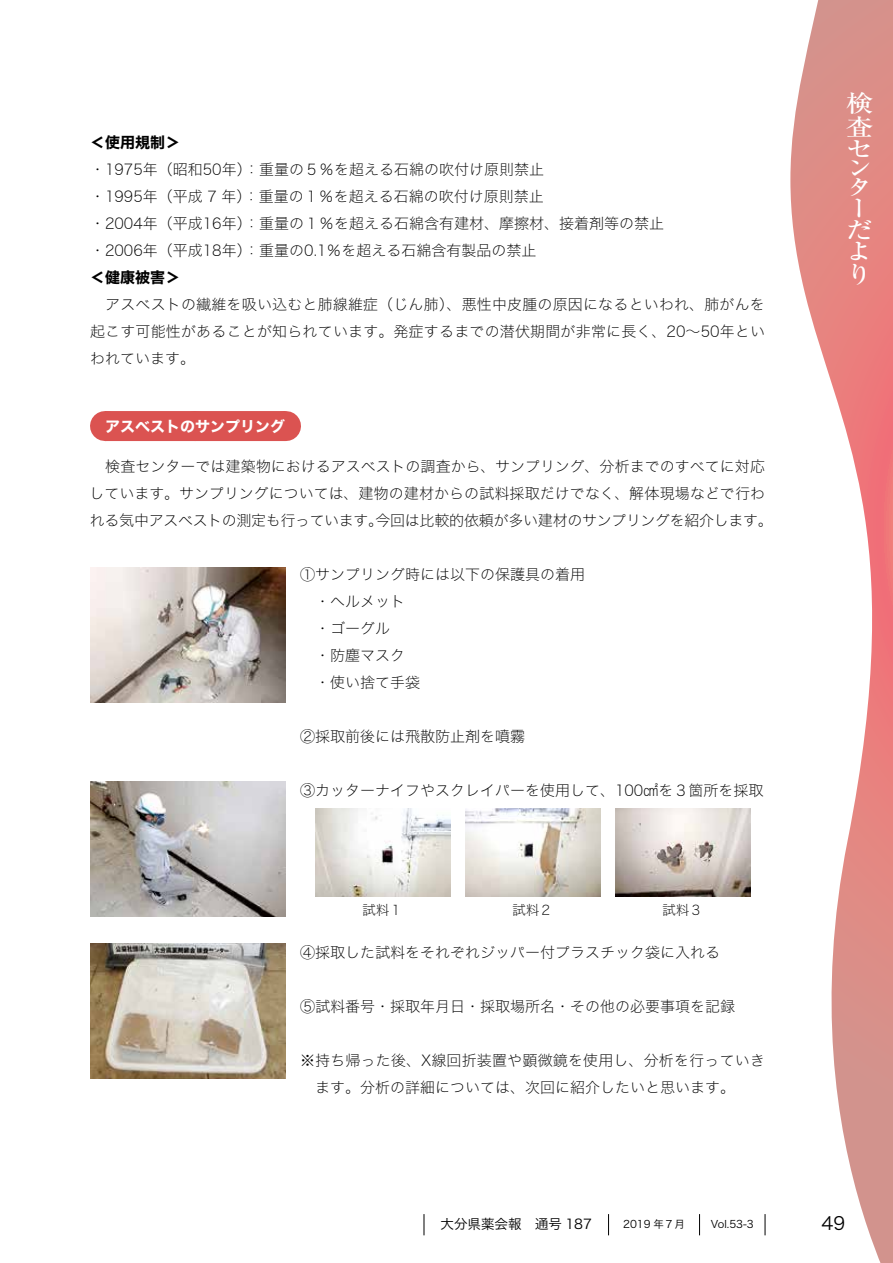
<style>
.page{position:relative;width:893px;height:1263px;background:#fff}
.page>*{position:absolute;margin:0;border:0;box-sizing:border-box;transform-origin:0 0}
.t1{font:500 23.55px/21.3px "Ryumin Pr 6 N";color:#fff;text-align:justify;scale:1.15 1}
.t2{font:18px "Hira Kaku Std N W3";color:#000}
.t3{font:15px/27px "Hira Kaku Std N W1";color:#000}
.t4{font:15px "Hira Kaku Std N W7";color:#000}
.t5{font:15px "Hira Kaku Std N W7";color:#fff}
.t6{font:13.5px "Hira Kaku Std N W3";color:#000}
.t7{font:13.5px "Hira Kaku Std N W1";color:#000}
.t8{font:10.5px "Hira Kaku Std N W3";color:#000}
</style>
<div class="page">
<svg style="left:790px;top:0;width:103px;height:1263px"></svg>
<div style="left:105px;top:411px;width:180px;height:30px;background:#db5351"></div>
<hr style="left:285px;top:411px;width:1px;height:30px;background:#db5351">
<img style="left:90px;top:567px;width:195px;height:135px">
<img style="left:90px;top:781px;width:195px;height:135px">
<img style="left:90px;top:943px;width:195px;height:135px">
<img style="left:615px;top:808px;width:135px;height:89px">
<img style="left:465px;top:808px;width:135px;height:89px">
<img style="left:315px;top:808px;width:135px;height:89px">
<svg style="left:608px;top:1214px;width:1px;height:21px"></svg>
<svg style="left:699px;top:1214px;width:1px;height:21px"></svg>
<svg style="left:765px;top:1214px;width:1px;height:21px"></svg>
<svg style="left:424px;top:1214px;width:1px;height:21px"></svg>
<p class="t4" style="left:90px;top:131px;width:91px">＜使用規制＞</p>
<p class="t3" style="left:90px;top:156px;width:576px">・1975年（昭和50年）：重量の５％を超える石綿の吹付け原則禁止<br>・1995年（平成７年）：重量の１％を超える石綿の吹付け原則禁止<br>・2004年（平成16年）：重量の１％を超える石綿含有建材、摩擦材、接着剤等の禁止・2006年（平成18年）：重量の0.1％を超える石綿含有製品の禁止</p>
<p class="t4" style="left:90px;top:266px;width:91px">＜健康被害＞</p>
<p class="t3" style="left:90px;top:291px;width:677px;text-align:justify">　アスベストの繊維を吸い込むと肺線維症（じん肺）、悪性中皮腫の原因になるといわれ、肺がんを起こす可能性があることが知られています。発症するまでの潜伏期間が非常に長く、20～50年といわれています。</p>
<p class="t5" style="left:105px;top:414px;width:181px">アスベストのサンプリング</p>
<p class="t3" style="left:90px;top:453px;width:685px">　検査センターでは建築物におけるアスベストの調査から、サンプリング、分析までのすべてに対応しています。サンプリングについては、建物の建材からの試料採取だけでなく、解体現場などで行われる気中アスベストの測定も行っています。今回は比較的依頼が多い建材のサンプリングを紹介します。</p>
<p class="t3" style="left:300px;top:561px;width:286px">①サンプリング時には以下の保護具の着用　・ヘルメット<br>　・ゴーグル<br>　・防塵マスク<br>　・使い捨て手袋</p>
<p class="t3" style="left:300px;top:723px;width:226px">②採取前後には飛散防止剤を噴霧</p>
<p class="t3" style="left:300px;top:777px;width:465px">③カッターナイフやスクレイパーを使用して、100㎠を３箇所を採取</p>
<p class="t7" style="left:362px;top:899px;width:42px">試料１</p>
<p class="t7" style="left:512px;top:899px;width:42px">試料２</p>
<p class="t7" style="left:662px;top:899px;width:42px">試料３</p>
<p class="t3" style="left:300px;top:939px;width:421px">④採取した試料をそれぞれジッパー付プラスチック袋に入れる</p>
<p class="t3" style="left:300px;top:993px;width:436px">⑤試料番号・採取年月日・採取場所名・その他の必要事項を記録</p>
<p class="t3" style="left:315px;top:1047px;width:451px;text-indent:-15px">※持ち帰った後、X線回折装置や顕微鏡を使用し、分析を行っていきます。分析の詳細については、次回に紹介したいと思います。</p>
<h1 class="t1" style="left:846px;top:91px;width:25px;line-height:22.6px">検査セ</h1>
<h1 class="t1" style="left:846px;top:156px;width:24px;text-align:left">ンターだより</h1>
<p class="t6" style="left:440px;top:1214px;width:153px">大分県薬会報　通号 187</p>
<p class="t8" style="left:623px;top:1216px;width:63px">2019 年７月</p>
<p class="t8" style="left:711px;top:1216px;width:44px">Vol.53-3</p>
<p class="t2" style="left:822px;top:1210px;width:25px">49</p>
</div>
